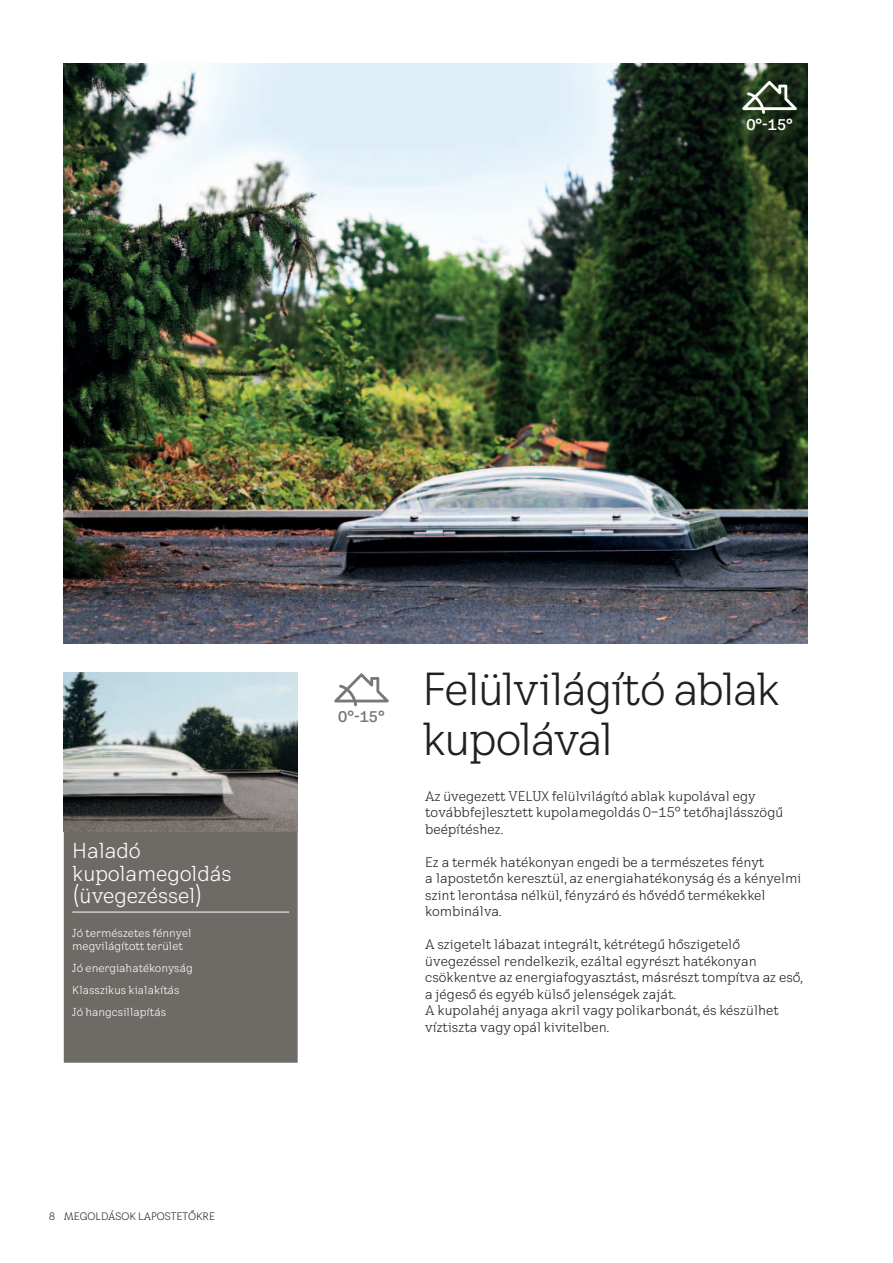
<style>
.page{position:relative;width:893px;height:1263px;background:#fff}
.page>*{position:absolute;margin:0;border:0;box-sizing:border-box;transform-origin:0 0}
.t1{font:84px "VELUXICONHS";color:#fff}
.t2{font:84px "VELUXICONHS";color:#76787b}
.t3{font:45px/49.5px "VELUX Transform";letter-spacing:-.04em;color:#231f20}
.t4{font:21px/22.5px "VELUX Transform";letter-spacing:-.01em;color:#fff}
.t5{font:700 15px "VELUX Transform";color:#fff}
.t6{font:700 15px "VELUX Transform";color:#76787b}
.t7{font:13.5px/16.5px "VELUX Transform";color:#231f20}
.t8{font:11.25px/22px "VELUX Transform";color:#fff}
.t9{font:10.5px "VELUX Transform";color:#231f20}
</style>
<div class="page">
<div style="left:64px;top:831px;width:234px;height:232px;background:#6e6b67"></div>
<hr style="left:72px;top:912px;width:217px;height:1px;background:#fff">
<img style="left:64px;top:64px;width:744px;height:579px">
<img style="left:64px;top:673px;width:234px;height:158px">
<h1 class="t1" style="left:740px;top:49px;width:60px">m</h1>
<p class="t5" style="left:746px;top:119px;width:48px">0°-15°</p>
<h3 class="t4" style="left:72px;top:841px;width:161px">Haladó kupolamegoldás (üvegezéssel)</h3>
<p class="t8" style="left:72px;top:927px;width:121px;line-height:13.5px">Jó természetes fénnyel megvilágított terület</p>
<p class="t8" style="left:72px;top:958px;width:122px">Jó energiahatékonyság<br>Klasszikus kialakítás<br>Jó hangcsillapítás</p>
<p class="t9" style="left:49px;top:1212px;width:168px">8 MEGOLDÁSOK LAPOSTETŐKRE</p>
<h1 class="t2" style="left:332px;top:641px;width:60px">m</h1>
<p class="t6" style="left:338px;top:711px;width:48px">0°-15°</p>
<h2 class="t3" style="left:422px;top:669px;width:360px">Felülvilágító ablak kupolával</h2>
<p class="t7" style="left:425px;top:789px;width:360px">Az üvegezett VELUX felülvilágító ablak kupolával egy továbbfejlesztett kupolamegoldás 0–15° tetőhajlás szögű beépítéshez.</p>
<p class="t7" style="left:425px;top:855px;width:378px">Ez a termék hatékonyan engedi be a természetes fényt<br>a lapostetőn keresztül, az energiahatékonyság és a kényelmi szint lerontása nélkül, fényzáró és hővédő termékekkel kombinálva.</p>
<p class="t7" style="left:425px;top:937px;width:379px">A szigetelt lábazat integrált, kétrétegű hőszigetelő üvegezéssel rendelkezik, ezáltal egyrészt hatékonyan csökkentve az energiafogyasztást, másrészt tompítva az eső, a jégeső és egyéb külső jelenségek zaját.<br>A kupolahéj anyaga akril vagy polikarbonát, és készülhet víztiszta vagy opál kivitelben.</p>
</div>
